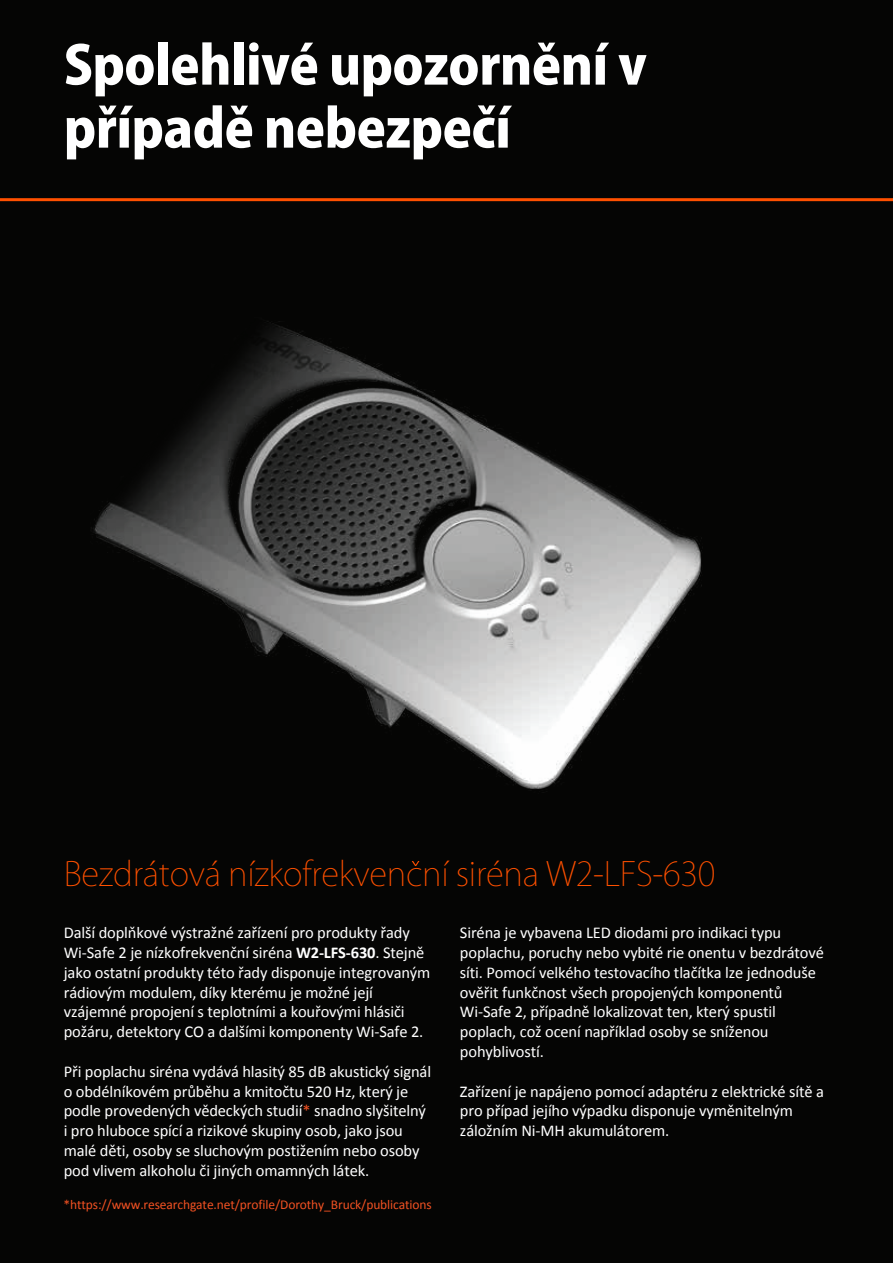
<style>
.page{position:relative;width:893px;height:1263px;background:#050504}
.page>*{position:absolute;margin:0;border:0;box-sizing:border-box;transform-origin:0 0}
.t1{font:800 52.5px/63px "Koz Go Pro";letter-spacing:-.01em;color:#fff}
.t2{font:200 33px "Koz Go Pro";letter-spacing:-.01em;color:#ff5000}
.t3{font:16.5px/19.8px "Calibri";letter-spacing:-.01em;color:#fff}
.t4{font:13.5px "Calibri";letter-spacing:-.01em;color:#f15122}
.s1{font-weight:700}
.s2{color:#f15122}
</style>
<div class="page">
<hr style="left:0;top:198px;width:893px;height:3px;background:#ff5000">
<img style="left:93px;top:321px;width:609px;height:468px">
<svg style="left:99px;top:106px;width:18px;height:8px"></svg>
<svg style="left:478px;top:105px;width:17px;height:9px"></svg>
<svg style="left:412px;top:861px;width:7px;height:5px"></svg>
<h1 class="t1" style="left:64px;top:37px;width:585px">Spolehlivé upozornění v prípadě nebezpecí</h1>
<h2 class="t2" style="left:64px;top:852px;width:653px">Bezdrátová nízkofrekvencní siréna W2-LFS-630</h2>
<p class="t3" style="left:64px;top:923px;width:368px">Další doplňkové výstražné zařízení pro produkty řady Wi-Safe 2 je nízkofrekvenční siréna <span class="s1">W2-LFS-630</span>. Stejně jako ostatní produkty této řady disponuje integrovaným rádiovým modulem, díky kterému je možné její vzájemné propojení s teplotními a kouřovými hlásiči požáru, detektory CO a dalšími komponenty Wi-Safe 2.</p>
<p class="t3" style="left:64px;top:1061px;width:369px">Při poplachu siréna vydává hlasitý 85 dB akustický signál o obdélníkovém průběhu a kmitočtu 520 Hz, který je podle provedených vědeckých studií<span class="s2">*</span> snadno slyšitelný i pro hluboce spící a rizikové skupiny osob, jako jsou malé děti, osoby se sluchovým postižením nebo osoby pod vlivem alkoholu či jiných omamných látek.</p>
<p class="t4" style="left:64px;top:1196px;width:370px">*https://www.researchgate.net/profile/Dorothy_Bruck/publications</p>
<p class="t3" style="left:460px;top:923px;width:365px">Siréna je vybavena LED diodami pro indikaci typu poplachu, poruchy nebo vybité rie onentu v bezdrátové síti. Pomocí velkého testovacího tlačítka lze jednoduše ověřit funkčnost všech propojených komponentů Wi-Safe 2, případně lokalizovat ten, který spustil poplach, což ocení například osoby se sníženou pohyblivostí.</p>
<p class="t3" style="left:460px;top:1081px;width:365px">Zařízení je napájeno pomocí adaptéru z elektrické sítě a pro případ jejího výpadku disponuje vyměnitelným záložním Ni-MH akumulátorem.</p>
</div>
